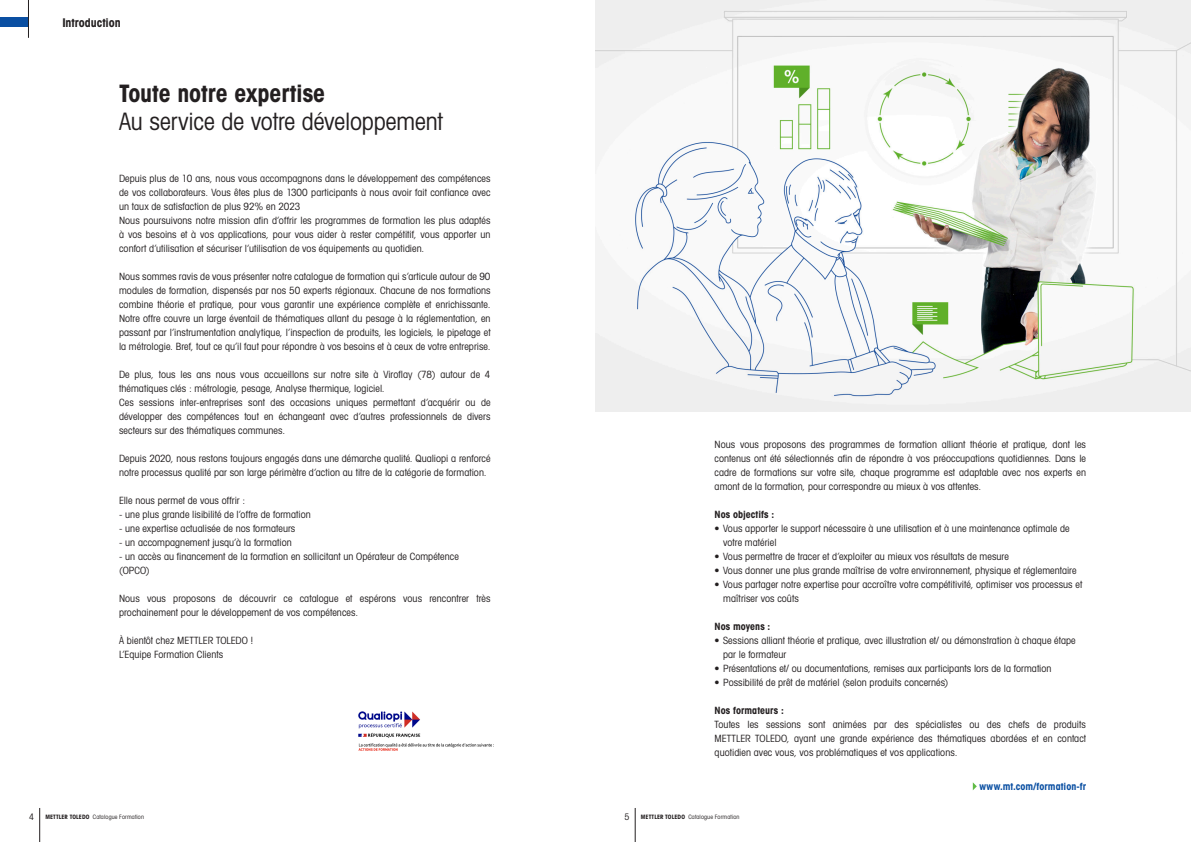
<style>
.page{position:relative;width:1191px;height:842px;background:#fff}
.page>*{position:absolute;margin:0;border:0;box-sizing:border-box;transform-origin:0 0}
.Title_Book_24_28{font:24px "Avant Gardefor MT Bk";letter-spacing:-.005em;color:#231f20}
.Title_Bold_24_28{font:24px "Avant Gardefor MT Bd";letter-spacing:-.005em;color:#231f20}
.Top_Strip_Left_12_16{font:12px "Avant Gardefor MT Bd";letter-spacing:-.005em;color:#231f20}
.Running_Text_10_14{font:10px/14px "Avant Gardefor MT Bk";letter-spacing:.005em;color:#231f20}
.Subtitle_Bold_10_14{font:10px "Avant Gardefor MT Bd";letter-spacing:.005em;color:#231f20}
.Alias_Right_10_14{font:10px "Avant Gardefor MT Bd";letter-spacing:.005em;color:#0a4fa2}
.Left_Page_Number_9_11{font:9px "Avant Gardefor MT Bk";color:#231f20}
.Left_Page_Document_Title_6_8{font:6px "Avant Gardefor MT Bk";letter-spacing:.025em;color:#231f20}
.s1{font-family:"Avant Gardefor MT Bd"}
</style>
<div class="page">
<div style="left:0;top:17px;width:28px;height:10px;background:#0a4fa2"></div>
<hr style="left:28px;top:0;width:1px;height:38px;background:#231f20">
<svg style="left:972px;top:782px;width:4px;height:8px"></svg>
<img style="left:595px;top:0;width:596px;height:411px">
<hr style="left:40px;top:808px;width:1px;height:34px;background:#231f20">
<hr style="left:635px;top:808px;width:1px;height:34px;background:#231f20">
<img style="left:358px;top:711px;width:136px;height:40px">
<p class="Top_Strip_Left_12_16" style="left:62px;top:15px;width:60px">Introduction</p>
<p class="Title_Bold_24_28" style="left:119px;top:78px;width:208px">Toute notre expertise</p>
<p class="Title_Book_24_28" style="left:119px;top:107px;width:325px">Au service de votre développement</p>
<p class="Running_Text_10_14" style="left:119px;top:171px;width:373px;text-align:justify">Depuis plus de 10 ans, nous vous accompagnons dans le développement des compétences de vos collaborateurs. Vous êtes plus de 1300 participants à nous avoir fait confiance avec un taux de satisfaction de plus 92% en 2023</p>
<p class="Running_Text_10_14" style="left:119px;top:213px;width:373px;text-align:justify">Nous poursuivons notre mission afin d’offrir les programmes de formation les plus adaptés à vos besoins et à vos applications, pour vous aider à rester compétitif, vous apporter un confort d’utilisation et sécuriser l’utilisation de vos équipements au quotidien.</p>
<p class="Running_Text_10_14" style="left:119px;top:269px;width:373px;text-align:justify">Nous sommes ravis de vous présenter notre catalogue de formation qui s’articule autour de 90 modules de formation, dispensés par nos 50 experts régionaux. Chacune de nos formations combine théorie et pratique, pour vous garantir une expérience complète et enrichissante.<br>Notre offre couvre un large éventail de thématiques allant du pesage à la réglementation, en passant par l’instrumentation analytique, l’inspection de produits, les logiciels, le pipetage et la métrologie. Bref, tout ce qu’il faut pour répondre à vos besoins et à ceux de votre entreprise.</p>
<p class="Running_Text_10_14" style="left:119px;top:367px;width:373px">De plus, tous les ans nous vous accueillons sur notre site à Viroflay (78) autour de 4 thématiques clés : métrologie, pesage, Analyse thermique, logiciel.</p>
<p class="Running_Text_10_14" style="left:119px;top:395px;width:373px;text-align:justify">Ces sessions inter-entreprises sont des occasions uniques permettant d’acquérir ou de développer des compétences tout en échangeant avec d’autres professionnels de divers secteurs sur des thématiques communes.</p>
<p class="Running_Text_10_14" style="left:119px;top:451px;width:373px">Depuis 2020, nous restons toujours engagés dans une démarche qualité. Qualiopi a renforcé notre processus qualité par son large périmètre d’action au titre de la catégorie de formation.</p>
<p class="Running_Text_10_14" style="left:119px;top:493px;width:128px">Elle nous permet de vous offrir :</p>
<p class="Running_Text_10_14" style="left:119px;top:507px;width:193px">- une plus grande lisibilité de l’offre de formation</p>
<p class="Running_Text_10_14" style="left:119px;top:521px;width:178px">- une expertise actualisée de nos formateurs</p>
<p class="Running_Text_10_14" style="left:119px;top:535px;width:174px">- un accompagnement jusqu’à la formation</p>
<p class="Running_Text_10_14" style="left:119px;top:549px;width:341px">- un accès au financement de la formation en sollicitant un Opérateur de Compétence (OPCO)</p>
<p class="Running_Text_10_14" style="left:119px;top:591px;width:373px">Nous vous proposons de découvrir ce catalogue et espérons vous rencontrer très prochainement pour le développement de vos compétences.</p>
<p class="Running_Text_10_14" style="left:119px;top:633px;width:135px">À bientôt chez METTLER TOLEDO !</p>
<p class="Running_Text_10_14" style="left:119px;top:647px;width:106px">L’Equipe Formation Clients</p>
<p class="Running_Text_10_14" style="left:714px;top:437px;width:373px;text-align:justify">Nous vous proposons des programmes de formation alliant théorie et pratique, dont les contenus ont été sélectionnés afin de répondre à vos préoccupations quotidiennes. Dans le cadre de formations sur votre site, chaque programme est adaptable avec nos experts en amont de la formation, pour correspondre au mieux à vos attentes.</p>
<p class="Subtitle_Bold_10_14" style="left:714px;top:508px;width:61px">Nos objectifs :</p>
<p class="Running_Text_10_14" style="left:723px;top:521px;width:348px;text-indent:-9px">• Vous apporter le support nécessaire à une utilisation et à une maintenance optimale de votre matériel</p>
<p class="Running_Text_10_14" style="left:714px;top:549px;width:296px">• Vous permettre de tracer et d’exploiter au mieux vos résultats de mesure</p>
<p class="Running_Text_10_14" style="left:714px;top:563px;width:363px">• Vous donner une plus grande maîtrise de votre environnement, physique et réglementaire</p>
<p class="Running_Text_10_14" style="left:723px;top:577px;width:360px;text-indent:-9px">• Vous partager notre expertise pour accroître votre compétitivité, optimiser vos processus et maîtriser vos coûts</p>
<p class="Subtitle_Bold_10_14" style="left:714px;top:620px;width:57px">Nos moyens :</p>
<p class="Running_Text_10_14" style="left:723px;top:633px;width:354px;text-indent:-9px">• Sessions alliant théorie et pratique, avec illustration et/ ou démonstration à chaque étape par le formateur</p>
<p class="Running_Text_10_14" style="left:714px;top:661px;width:338px">• Présentations et/ ou documentations, remises aux participants lors de la formation</p>
<p class="Running_Text_10_14" style="left:714px;top:675px;width:235px">• Possibilité de prêt de matériel (selon produits concernés)</p>
<p class="Subtitle_Bold_10_14" style="left:714px;top:704px;width:71px">Nos formateurs :</p>
<p class="Running_Text_10_14" style="left:714px;top:717px;width:373px;text-align:justify">Toutes les sessions sont animées par des spécialistes ou des chefs de produits METTLER TOLEDO, ayant une grande expérience des thématiques abordées et en contact quotidien avec vous, vos problématiques et vos applications.</p>
<p class="Alias_Right_10_14" style="left:979px;top:779px;width:108px">www.mt.com/formation-fr</p>
<p class="Left_Page_Number_9_11" style="left:29px;top:811px;width:7px">4</p>
<p class="Left_Page_Document_Title_6_8" style="left:45px;top:813px;width:100px"><span class="s1">METTLER TOLEDO</span> Catalogue Formation</p>
<p class="Left_Page_Number_9_11" style="left:624px;top:811px;width:7px">5</p>
<p class="Left_Page_Document_Title_6_8" style="left:641px;top:813px;width:100px"><span class="s1">METTLER TOLEDO</span> Catalogue Formation</p>
</div>
